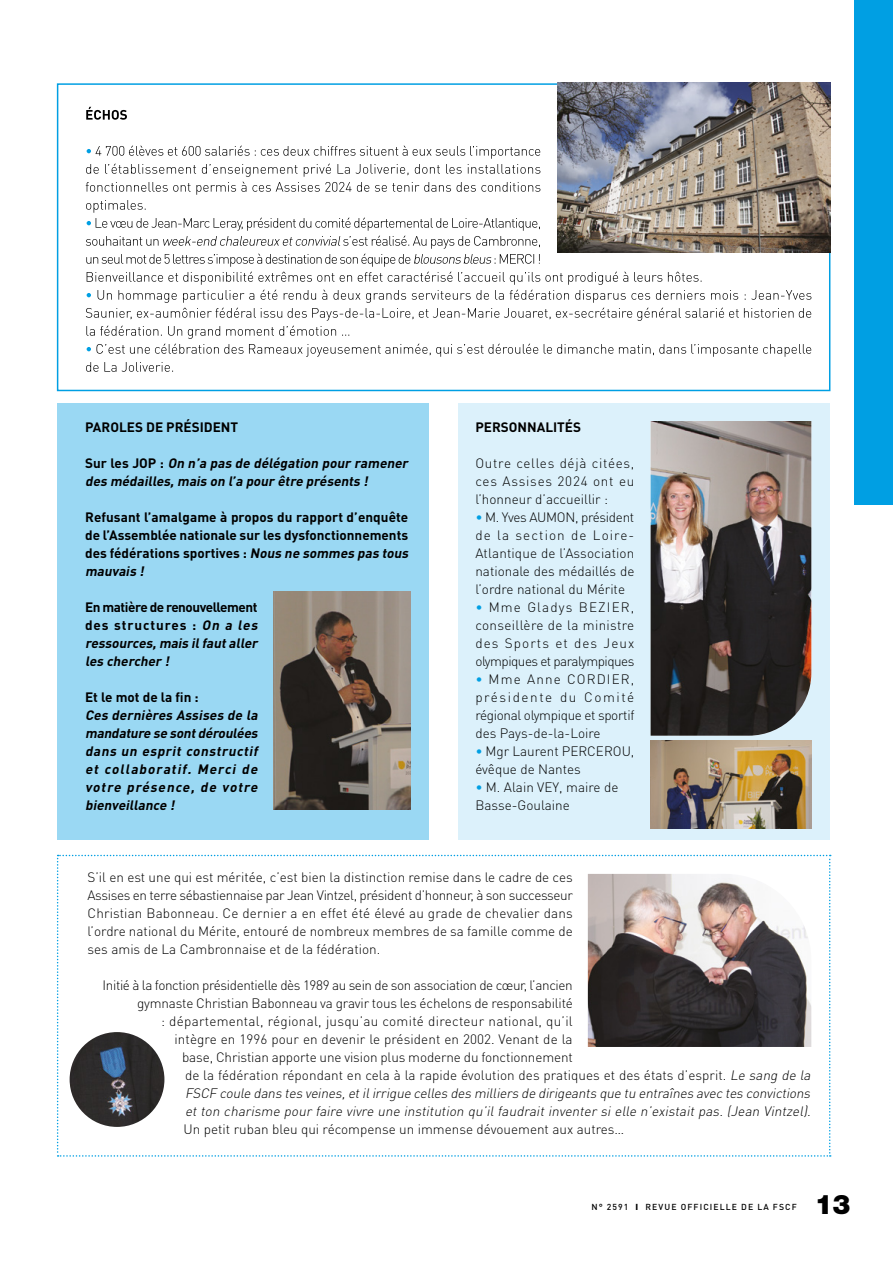
<style>
.page{position:relative;width:893px;height:1263px;background:#fff}
.page>*{position:absolute;margin:0;border:0;box-sizing:border-box;transform-origin:0 0}
.t1{font:900 27px "Helvetica Neue LT Std";color:#000}
.t2{font:300 13.5px/18px "DIN Pro";color:#000;text-align:justify}
.t3{font:italic 700 13.5px/18px "DIN Pro";color:#000}
.t4{font:italic 300 13.5px "DIN Pro";color:#000}
.t5{font:700 13.5px/18px "DIN Pro";color:#000}
.t6{font:300 13.5px "DIN Pro";letter-spacing:-.025em;color:#000}
.t7{font:300 13.5px "DIN Pro";letter-spacing:.02em;color:#000}
.t8{font:500 8.7px "DIN Pro";letter-spacing:.125em;color:#000}
.s1{font-style:normal}
.s2{font-style:italic}
.s3{color:#009fe3}
.s4{font-weight:900}
</style>
<div class="page">
<div style="left:58px;top:403px;width:371px;height:436px;background:#9ad8f3"></div>
<div style="left:459px;top:403px;width:371px;height:436px;background:#dcf1fb"></div>
<div style="left:855px;top:0;width:38px;height:504px;background:#009fe3"></div>
<svg style="left:86px;top:146px;width:725px;height:226px"></svg>
<svg style="left:86px;top:107px;width:41px;height:13px"></svg>
<img style="left:651px;top:421px;width:160px;height:315px">
<img style="left:274px;top:592px;width:136px;height:217px">
<div style="left:57px;top:83px;width:773px;height:308px;border:2px solid #009fe3"></div>
<img style="left:557px;top:82px;width:273px;height:170px">
<img style="left:651px;top:741px;width:160px;height:87px">
<svg style="left:57px;top:855px;width:774px;height:302px"></svg>
<p class="t5" style="left:85px;top:418px;width:155px">PAROLES DE PRÉSIDENT</p>
<p class="t3" style="left:85px;top:454px;width:327px"><span class="s1">S u r l e s J O P :</span> On n’a pas de délégation pour ramener des médailles,mais on l’a pour être présents !</p>
<p class="t5" style="left:85px;top:508px;width:328px">Refusant l’amalgame à propos du rapport d’enquête de l’Assemblée nationale sur les dysfonctionnements des fédérations sportives : <span class="s2">Nous ne sommes pas tous mauvais !</span></p>
<p class="t3" style="left:85px;top:598px;width:177px"><span class="s1">En matière de renouvellement des structures :</span> On a les ressources,mais ilfautaller les chercher !</p>
<p class="t5" style="left:85px;top:688px;width:115px">Et le mot de la fin :</p>
<p class="t3" style="left:85px;top:706px;width:177px;text-align:justify">Ces dernières Assises de la mandature se sontdéroulées dans un esprit constructif et collaboratif. Merci de votre présence, de votre bienveillance !</p>
<p class="t5" style="left:475px;top:418px;width:107px">PERSONNALITÉS</p>
<p class="t2" style="left:475px;top:454px;width:161px">Outre celles déjà citées, ces Assises 2024 ont eu l’honneur d’accueillir :</p>
<p class="t2" style="left:475px;top:508px;width:161px"><span class="s3">•</span> M. Yves AUMON, président de la section de Loire-Atlantique de l’Association nationale des médaillés de l’ordre national du Mérite</p>
<p class="t2" style="left:475px;top:598px;width:161px"><span class="s3">•</span> Mme Gladys BEZIER, conseillère de la ministre des Sports et des Jeux olympiques et paralympiques</p>
<p class="t2" style="left:475px;top:670px;width:161px"><span class="s3">•</span> Mme Anne CORDIER, présidente du Comité régional olympique et sportif des Pays-de-la-Loire</p>
<p class="t2" style="left:475px;top:742px;width:161px"><span class="s3">•</span> Mgr Laurent PERCEROU, évêque de Nantes</p>
<p class="t2" style="left:475px;top:777px;width:144px"><span class="s3">•</span> M. Alain VEY, maire de<br>Basse-Goulaine</p>
<p class="t2" style="left:88px;top:867px;width:487px">S’il en est une qui est méritée, c’est bien la distinction remise dans le cadre de ces Assises en terre sébastiennaise par Jean Vintzel, président d’honneur, à son successeur Christian Babonneau. Ce dernier a en effet été élevé au grade de chevalier dans l’ordre national du Mérite, entouré de nombreux membres de sa famille comme de ses amis de La Cambronnaise et de la fédération.</p>
<p class="t6" style="left:103px;top:976px;width:472px">Initié à la fonction présidentielle dès 1989 au sein de son association de cœur, l’ancien</p>
<p class="t2" style="left:137px;top:993px;width:437px">gymnaste Christian Babonneau va gravir tous les échelons de responsabilité</p>
<p class="t7" style="left:161px;top:1012px;width:413px">: départemental, régional, jusqu’au comité directeur national, qu’il</p>
<p class="t2" style="left:175px;top:1029px;width:400px">intègre en 1996 pour en devenir le président en 2002. Venant de la</p>
<p class="t2" style="left:182px;top:1047px;width:392px">base, Christian apporte une vision plus moderne du fonctionnement</p>
<p class="t2" style="left:185px;top:1065px;width:630px">de la fédération répondant en cela à la rapide évolution des pratiques et des états d’esprit. <span class="s2">Le sang de la</span></p>
<p class="t4" style="left:185px;top:1084px;width:630px">FSCF coule dans tes veines,etilirrigue celles des milliers de dirigeants que tu entraînes avec tes convictions</p>
<p class="t4" style="left:185px;top:1102px;width:630px">et ton charisme pour faire vivre une institution qu’il faudrait inventer si elle n’existait pas. (Jean Vintzel).</p>
<p class="t2" style="left:184px;top:1120px;width:442px">Un petit ruban bleu qui récompense un immense dévouement aux autres…</p>
<p class="t8" style="left:592px;top:1201px;width:207px">N° 2591 <span class="s4">I</span> REVUE OFFICIELLE DE LA FSCF</p>
<h1 class="t1" style="left:815px;top:1188px;width:37px">13</h1>
</div>
